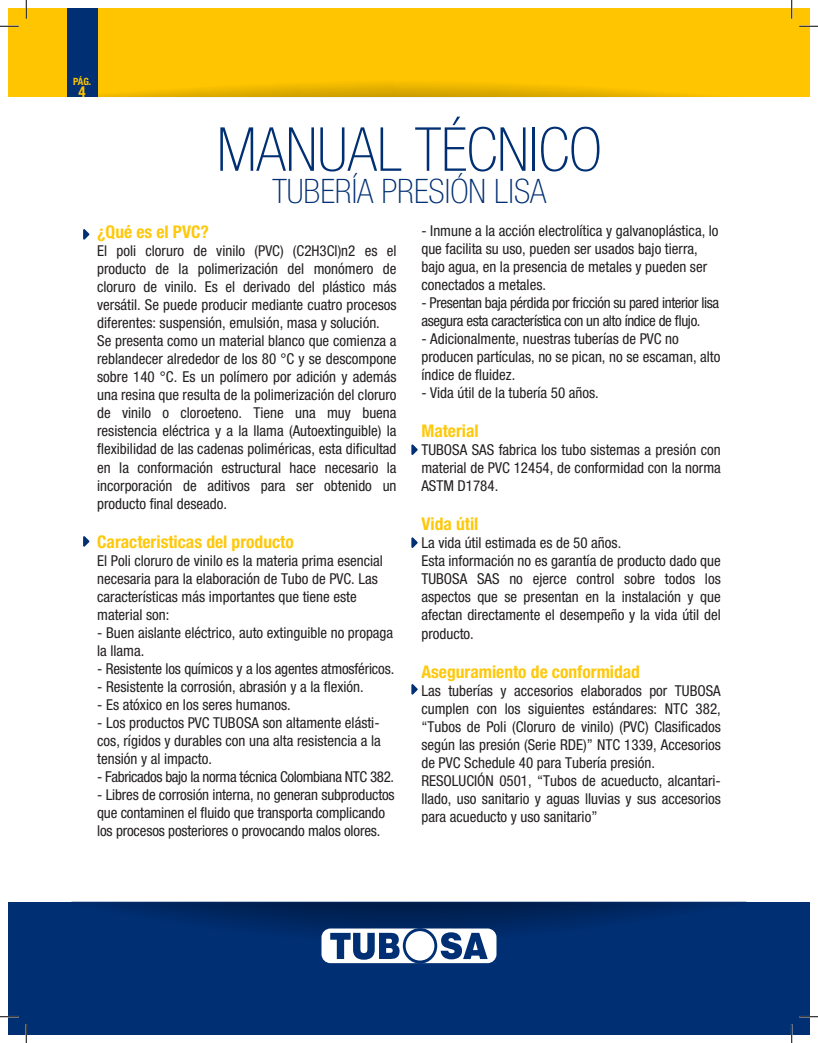
<style>
.page{position:relative;width:818px;height:1043px;background:#fff}
.page>*{position:absolute;margin:0;border:0;box-sizing:border-box;transform-origin:0 0}
.t1{font:100 condensed 60.75px "Helvetica Neue LT Std";color:#002f73}
.t2{font:100 condensed 33.75px "Helvetica Neue LT Std";color:#002f73}
.t3{font:700 condensed 17.5px "Helvetica Neue LT Std";color:#fec80b}
.t4{font:condensed 15px/18px "Helvetica Neue LT Std";color:#231f20}
.t5{font:condensed 15px/18px "Helvetica Neue LT Std";letter-spacing:-.025em;color:#231f20}
.t6{font:700 condensed 15px "Helvetica Neue LT Std";color:#ffc500}
.t7{font:700 condensed 10px "Helvetica Neue LT Std";color:#ffc500}
</style>
<div class="page">
<div style="left:791px;top:9px;width:18px;height:88px;background:#ffc500"></div>
<div style="left:9px;top:9px;width:782px;height:88px;background:#ffc500"></div>
<img style="left:97px;top:80px;width:602px;height:17px">
<div style="left:67px;top:9px;width:30px;height:88px;background:#002f73"></div>
<div style="left:791px;top:901px;width:18px;height:133px;background:#002f73"></div>
<div style="left:9px;top:901px;width:782px;height:133px;background:#002f73"></div>
<img style="left:104px;top:902px;width:608px;height:41px">
<div style="left:321px;top:928px;width:175px;height:35px;background:#fff;border-radius:9px"></div>
<svg style="left:330px;top:928px;width:157px;height:35px"></svg>
<div style="left:405px;top:931px;width:29px;height:29px;background:#fff;border-radius:50%"></div>
<svg style="left:71px;top:901px;width:675px;height:1px"></svg>
<svg style="left:83px;top:229px;width:6px;height:11px"></svg>
<svg style="left:411px;top:684px;width:7px;height:11px"></svg>
<svg style="left:411px;top:537px;width:7px;height:11px"></svg>
<svg style="left:83px;top:536px;width:6px;height:11px"></svg>
<svg style="left:411px;top:444px;width:7px;height:11px"></svg>
<svg style="left:0;top:25px;width:19px;height:2px"></svg>
<svg style="left:799px;top:25px;width:19px;height:2px"></svg>
<svg style="left:0;top:1015px;width:19px;height:2px"></svg>
<svg style="left:799px;top:1015px;width:19px;height:2px"></svg>
<svg style="left:25px;top:0;width:2px;height:19px"></svg>
<svg style="left:25px;top:1024px;width:2px;height:18px"></svg>
<svg style="left:790px;top:0;width:2px;height:19px"></svg>
<svg style="left:790px;top:1024px;width:2px;height:18px"></svg>
<p class="t7" style="left:73px;top:75px;width:20px">PÁG.</p>
<p class="t6" style="left:78px;top:83px;width:9px">4</p>
<p class="t1" style="left:217px;top:115px;width:386px">MANUAL TÉCNICO</p>
<p class="t2" style="left:272px;top:172px;width:276px">TUBERÍA PRESIÓN LISA</p>
<p class="t3" style="left:97px;top:221px;width:113px">¿Qué es el PVC?</p>
<p class="t4" style="left:97px;top:242px;width:301px">El poli cloruro de vinilo (PVC) (C2H3Cl)n2 es el producto de la polimerización del monómero de cloruro de vinilo. Es el derivado del plástico más versátil. Se puede producir mediante cuatro procesos diferentes: suspensión, emulsión, masa y solución.<br>Se presenta como un material blanco que comienza a reblandecer alrededor de los 80 °C y se descompone sobre 140 °C. Es un polímero por adición y además una resina que resulta de la polimerización del cloruro de vinilo o cloroeteno. Tiene una muy buena resistencia eléctrica y a la llama (Autoextinguible) la flexibilidad de las cadenas poliméricas, esta dificultad en la conformación estructural hace necesario la incorporación de aditivos para ser obtenido un producto final deseado.</p>
<p class="t3" style="left:97px;top:530px;width:198px">Caracteristicas del producto</p>
<p class="t4" style="left:97px;top:551px;width:287px">El Poli cloruro de vinilo es la materia prima esencial necesaria para la elaboración de Tubo de PVC. Las características más importantes que tiene este material son:</p>
<p class="t4" style="left:97px;top:623px;width:297px">- Buen aislante eléctrico, auto extinguible no propaga la llama.</p>
<p class="t4" style="left:97px;top:659px;width:298px">- Resistente los químicos y a los agentes atmosféricos.</p>
<p class="t4" style="left:97px;top:677px;width:268px">- Resistente la corrosión, abrasión y a la flexión.</p>
<p class="t4" style="left:97px;top:695px;width:195px">- Es atóxico en los seres humanos.</p>
<p class="t4" style="left:97px;top:713px;width:285px;text-align:justify">- Los productos PVC TUBOSA son altamente elásti&shy;cos, rígidos y durables con una alta resistencia a la tensión y al impacto.</p>
<p class="t5" style="left:97px;top:767px;width:298px">- Fabricados bajo la norma técnica Colombiana NTC 382.</p>
<p class="t4" style="left:97px;top:785px;width:299px">- Libres de corrosión interna, no generan subproductos que contaminen el fluido que transporta complicando los procesos posteriores o provocando malos olores.</p>
<p class="t4" style="left:421px;top:222px;width:299px">- Inmune a la acción electrolítica y galvanoplástica, lo que facilita su uso, pueden ser usados bajo tierra, bajo agua, en la presencia de metales y pueden ser conectados a metales.</p>
<p class="t5" style="left:421px;top:294px;width:299px">- Presentan baja pérdida por fricción su pared interior lisa asegura esta característica con un alto índice de flujo.</p>
<p class="t4" style="left:421px;top:330px;width:300px">- Adicionalmente, nuestras tuberías de PVC no producen partículas, no se pican, no se escaman, alto índice de fluidez.</p>
<p class="t4" style="left:421px;top:384px;width:179px">- Vida útil de la tubería 50 años.</p>
<p class="t3" style="left:421px;top:420px;width:59px">Material</p>
<p class="t4" style="left:421px;top:441px;width:301px;text-align:justify">TUBOSA SAS fabrica los tubo sistemas a presión con material de PVC 12454, de conformidad con la norma ASTM D1784.</p>
<p class="t3" style="left:421px;top:513px;width:58px">Vida útil</p>
<p class="t4" style="left:421px;top:534px;width:301px">La vida útil estimada es de 50 años.<br>Esta información no es garantía de producto dado que TUBOSA SAS no ejerce control sobre todos los aspectos que se presentan en la instalación y que afectan directamente el desempeño y la vida útil del producto.</p>
<p class="t3" style="left:421px;top:660px;width:220px">Aseguramiento de conformidad</p>
<p class="t4" style="left:421px;top:681px;width:301px">Las tuberías y accesorios elaborados por TUBOSA cumplen con los siguientes estándares: NTC 382, “Tubos de Poli (Cloruro de vinilo) (PVC) Clasificados según las presión (Serie RDE)” NTC 1339, Accesorios de PVC Schedule 40 para Tubería presión.<br>RESOLUCIÓN 0501, “Tubos de acueducto, alcantari&shy;llado, uso sanitario y aguas lluvias y sus accesorios para acueducto y uso sanitario”</p>
</div>
